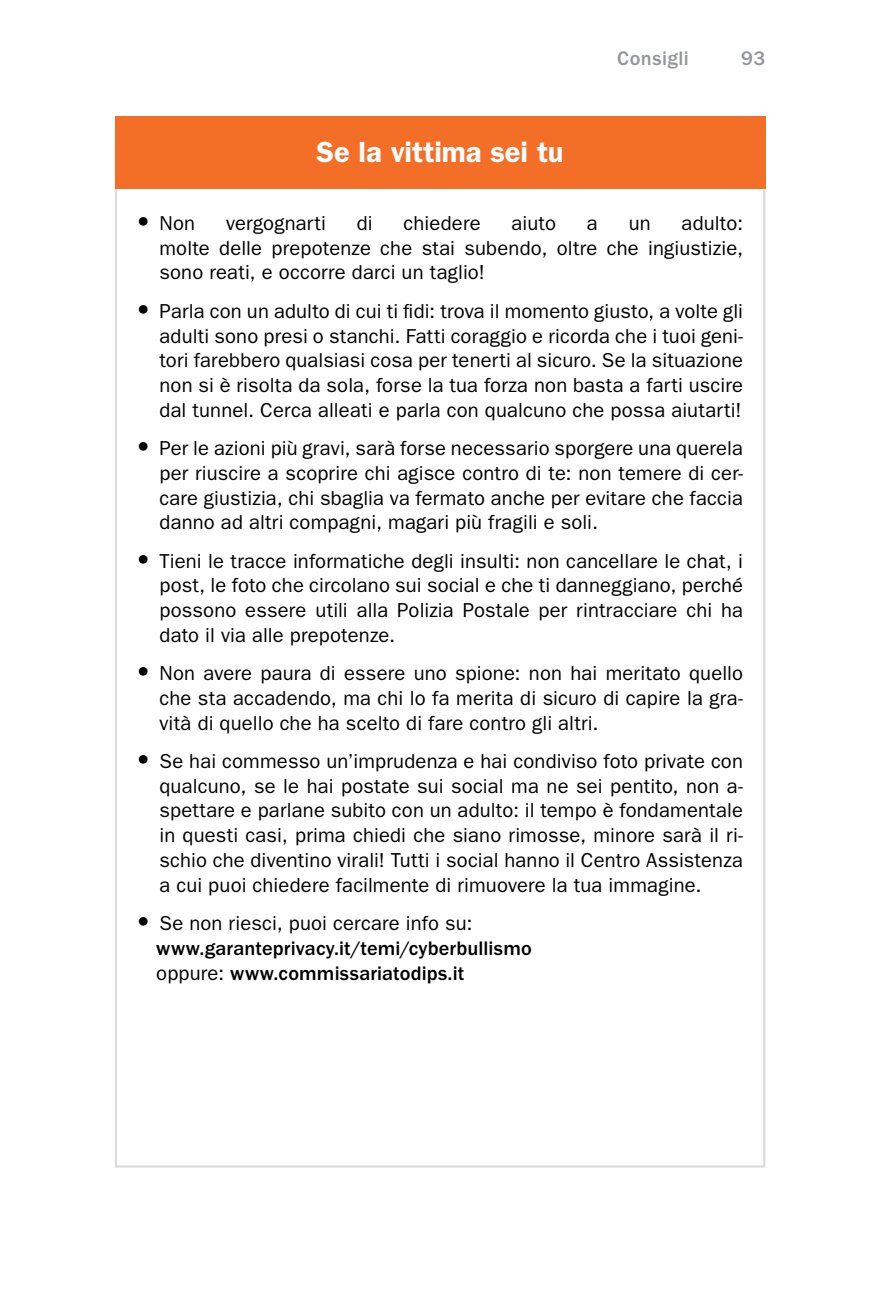
<style>
.page{position:relative;width:893px;height:1308px;background:#fff}
.page>*{position:absolute;margin:0;border:0;box-sizing:border-box;transform-origin:0 0}
.t1{font:600 29.25px "ITC Franklin Gothic Std";letter-spacing:-.005em;color:#fff}
.t2{font:20.25px/24.8px "ITC Franklin Gothic Std";letter-spacing:.01em;color:#000;text-align:justify}
.t3{font:500 20.25px/24.8px "ITC Franklin Gothic Std";letter-spacing:.005em;color:#000}
.t4{font:500 20.25px "ITC Franklin Gothic Std";letter-spacing:.025em;color:#939597}
.s1{font-family:"Sabon LT Std";font-size:24.75px}
.s2{font-weight:600;font-size:29.25px;color:#fff}
.s3{font-weight:400}
</style>
<div class="page">
<div style="left:115px;top:116px;width:650px;height:73px;background:#f36f28"></div>
<h1 class="t1" style="left:316px;top:135px;width:249px">Se la vittima sei tu</h1>
<p class="t4" style="left:617px;top:47px;width:73px">Consigli</p>
<p class="t4" style="left:741px;top:47px;width:26px">93</p>
<p class="t2" style="left:137px;top:211px;width:60px"><span class="s1">•</span> Non</p>
<p class="t2" style="left:226px;top:211px;width:101px">vergognarti</p>
<p class="t2" style="left:357px;top:211px;width:17px">di</p>
<p class="t2" style="left:404px;top:211px;width:78px">chiedere</p>
<p class="t2" style="left:511px;top:211px;width:46px">aiuto</p>
<p class="t2" style="left:587px;top:211px;width:12px">a</p>
<p class="t2" style="left:629px;top:211px;width:24px">un</p>
<p class="t2" style="left:159px;top:211px;width:585px;text-indent:522px">adulto: molte delle prepotenze che stai subendo, oltre che ingiustizie, sono reati, e occorre darci un taglio!</p>
<p class="t2" style="left:159px;top:299px;width:585px;text-indent:-22px"><span class="s1">•</span> Parla con un adulto di cui ti fidi: trova il momento giusto, a volte gli adulti sono presi o stanchi. Fatti coraggio e ricorda che i tuoi geni&shy;tori farebbero qualsiasi cosa per tenerti al sicuro. Se la situazione non si è risolta da sola, forse la tua forza non basta a farti uscire dal tunnel. Cerca alleati e parla con qualcuno che possa aiutarti!</p>
<p class="t2" style="left:159px;top:436px;width:585px;text-indent:-22px"><span class="s1">•</span> Per le azioni più gravi, sarà forse necessario sporgere una querela per riuscire a scoprire chi agisce contro di te: non temere di cer&shy;care giustizia, chi sbaglia va fermato anche per evitare che faccia danno ad altri compagni, magari più fragili e soli.</p>
<p class="t2" style="left:159px;top:548px;width:585px;text-indent:-22px"><span class="s1">•</span> Tieni le tracce informatiche degli insulti: non cancellare le chat, i post, le foto che circolano sui social e che ti danneggiano, perché possono essere utili alla Polizia Postale per rintracciare chi ha dato il via alle prepotenze.</p>
<p class="t2" style="left:159px;top:661px;width:585px;text-indent:-22px"><span class="s1">•</span> Non avere paura di essere uno spione: non hai meritato quello che sta accadendo, ma chi lo fa merita di sicuro di capire la gra&shy;vità di quello che ha scelto di fare contro gli altri.</p>
<p class="t2" style="left:159px;top:749px;width:585px;text-indent:-22px"><span class="s1">•</span> Se hai commesso un’imprudenza e hai condiviso foto private con qualcuno, se le hai postate sui social ma ne sei pentito, non a&shy;spettare e parlane subito con un adulto: il tempo è fondamentale in questi casi, prima chiedi che siano rimosse, minore sarà il ri&shy;schio che diventino virali! Tutti i social hanno il Centro Assistenza a cui puoi chiedere facilmente di rimuovere la tua immagine.</p>
<p class="t2" style="left:137px;top:911px;width:337px"><span class="s1">•</span> Se non riesci, puoi cercare info su:</p>
<p class="t3" style="left:156px;top:936px;width:377px;text-indent:-19px"><span class="s2">•</span>www.garanteprivacy.it/temi/cyberbullismo <span class="s3">oppure:</span> www.commissariatodips.it</p>
</div>
